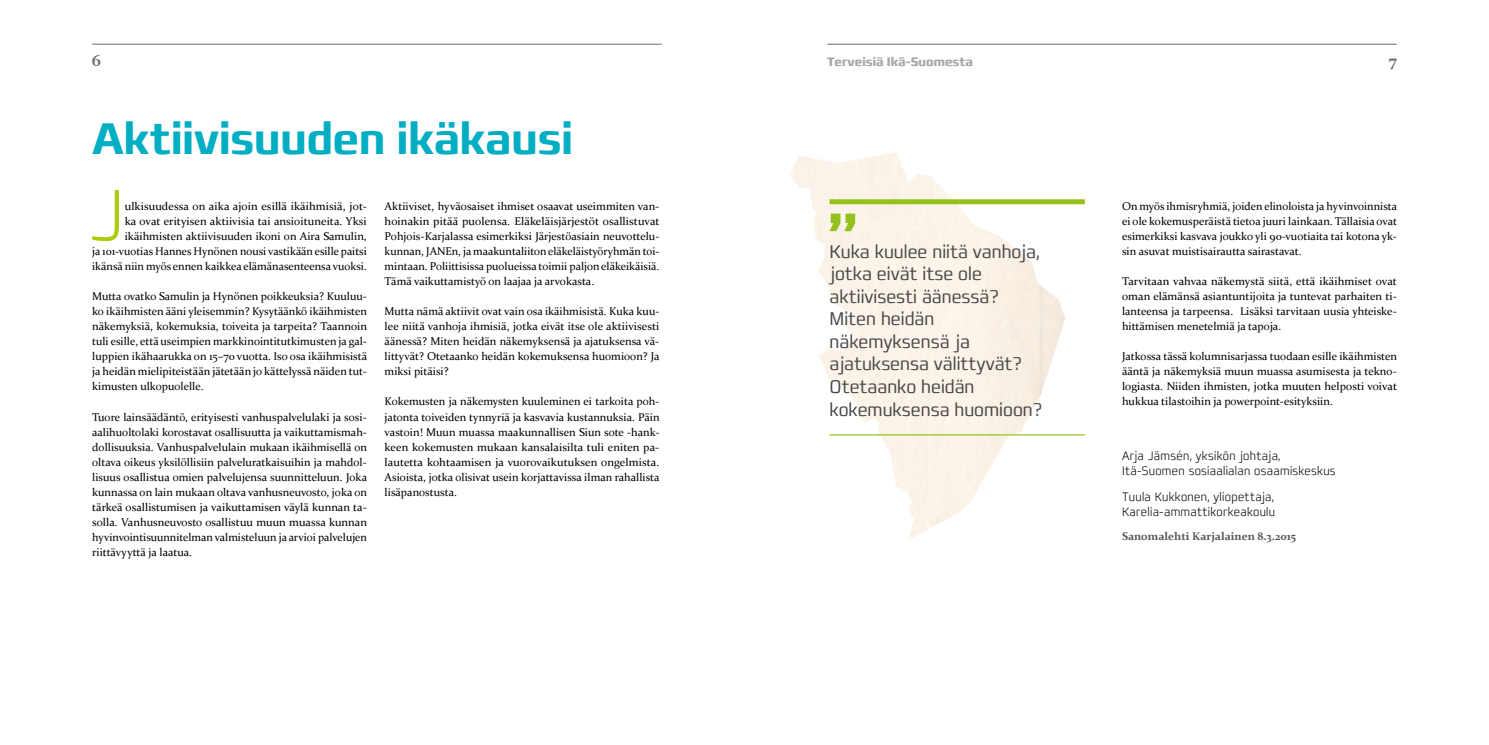
<style>
.page{position:relative;width:1489px;height:745px;background:#fff}
.page>*{position:absolute;margin:0;border:0;box-sizing:border-box;transform-origin:0 0}
.t1{font:200 condensed 73.88px "Francker CYR";color:#afca0b}
.t2{font:45px "Francker CYR Condensed Smbold";color:#00aec4}
.t3{font:300 condensed 18.75px/22.5px "Francker CYR";color:#4a4a49}
.t4{font:700 16.25px "Constantia";color:#706f6f}
.t5{font:200 condensed 12.5px/15px "Francker CYR";letter-spacing:.025em;color:#000}
.t6{font:700 condensed 12.5px "Francker CYR";color:#a8a8a7}
.t7{font:11.25px/15px "Constantia";color:#000;text-align:justify}
.t8{font:700 11.25px "Constantia";color:#575756}
</style>
<div class="page">
<hr style="left:92px;top:44px;width:569px;height:1px;background:#706f6f">
<hr style="left:827px;top:44px;width:569px;height:1px;background:#706f6f">
<div style="left:829px;top:199px;width:255px;height:5px;background:#95c11f"></div>
<hr style="left:829px;top:434px;width:255px;height:1px;background:#95c11f">
<svg style="left:829px;top:213px;width:26px;height:18px"></svg>
<h3 class="t4" style="left:92px;top:49px;width:10px">6</h3>
<p class="t6" style="left:827px;top:54px;width:147px">Terveisiä Ikä-Suomesta</p>
<h3 class="t4" style="left:1388px;top:49px;width:9px">7</h3>
<h2 class="t2" style="left:92px;top:110px;width:482px">Aktiivisuuden ikäkausi</h2>
<h1 class="t1" style="left:90px;top:169px;width:36px">J</h1>
<p class="t7" style="left:92px;top:198px;width:276px;text-align:right">ulkisuudessa on aika ajoin esillä ikäihmisiä, jot-<br>ka ovat erityisen aktiivisia tai ansioituneita. Yksi ikäihmisten aktiivisuuden ikoni on Aira Samulin,<br>ja 101-vuotias Hannes Hynönen nousi vastikään esille paitsi ikänsä niin myös ennen kaikkea elämänasenteensa vuoksi.</p>
<p class="t7" style="left:92px;top:288px;width:276px">Mutta ovatko Samulin ja Hynönen poikkeuksia? Kuuluu&shy;ko ikäihmisten ääni yleisemmin? Kysytäänkö ikäihmisten näkemyksiä, kokemuksia, toiveita ja tarpeita? Taannoin tuli esille, että useimpien markkinointitutkimusten ja gal&shy;luppien ikähaarukka on 15–70 vuotta. Iso osa ikäihmisistä ja heidän mielipiteistään jätetään jo kättelyssä näiden tut&shy;kimusten ulkopuolelle.</p>
<p class="t7" style="left:92px;top:408px;width:276px">Tuore lainsäädäntö, erityisesti vanhuspalvelulaki ja sosi&shy;aalihuoltolaki korostavat osallisuutta ja vaikuttamismah&shy;dollisuuksia. Vanhuspalvelulain mukaan ikäihmisellä on oltava oikeus yksilöllisiin palveluratkaisuihin ja mahdol&shy;lisuus osallistua omien palvelujensa suunnitteluun. Joka kunnassa on lain mukaan oltava vanhusneuvosto, joka on tärkeä osallistumisen ja vaikuttamisen väylä kunnan ta&shy;solla. Vanhusneuvosto osallistuu muun muassa kunnan hyvinvointisuunnitelman valmisteluun ja arvioi palvelujen riittävyyttä ja laatua.</p>
<p class="t7" style="left:384px;top:198px;width:276px">Aktiiviset, hyväosaiset ihmiset osaavat useimmiten van&shy;hoinakin pitää puolensa. Eläkeläisjärjestöt osallistuvat Pohjois-Karjalassa esimerkiksi Järjestöasiain neuvottelu&shy;kunnan, JANEn, ja maakuntaliiton eläkeläistyöryhmän toi&shy;mintaan. Poliittisissa puolueissa toimii paljon eläkeikäisiä.<br>Tämä vaikuttamistyö on laajaa ja arvokasta.</p>
<p class="t7" style="left:384px;top:303px;width:276px">Mutta nämä aktiivit ovat vain osa ikäihmisistä. Kuka kuu&shy;lee niitä vanhoja ihmisiä, jotka eivät itse ole aktiivisesti äänessä? Miten heidän näkemyksensä ja ajatuksensa vä&shy;littyvät? Otetaanko heidän kokemuksensa huomioon? Ja miksi pitäisi?</p>
<p class="t7" style="left:384px;top:393px;width:276px">Kokemusten ja näkemysten kuuleminen ei tarkoita poh&shy;jatonta toiveiden tynnyriä ja kasvavia kustannuksia. Päin vastoin! Muun muassa maakunnallisen Siun sote -hank&shy;keen kokemusten mukaan kansalaisilta tuli eniten pa&shy;lautetta kohtaamisen ja vuorovaikutuksen ongelmista.<br>Asioista, jotka olisivat usein korjattavissa ilman rahallista lisäpanostusta.</p>
<h3 class="t3" style="left:829px;top:240px;width:214px">Kuka kuulee niitä vanhoja, jotka eivät itse ole aktiivisesti äänessä?<br>Miten heidän näkemyksensä ja ajatuksensa välittyvät?<br>Otetaanko heidän kokemuksensa huomioon?</h3>
<p class="t7" style="left:1121px;top:198px;width:276px">On myös ihmisryhmiä, joiden elinoloista ja hyvinvoinnista ei ole kokemusperäistä tietoa juuri lainkaan. Tällaisia ovat esimerkiksi kasvava joukko yli 90-vuotiaita tai kotona yk&shy;sin asuvat muistisairautta sairastavat.</p>
<p class="t7" style="left:1121px;top:273px;width:276px">Tarvitaan vahvaa näkemystä siitä, että ikäihmiset ovat oman elämänsä asiantuntijoita ja tuntevat parhaiten ti&shy;lanteensa ja tarpeensa. Lisäksi tarvitaan uusia yhteiske&shy;hittämisen menetelmiä ja tapoja.</p>
<p class="t7" style="left:1121px;top:348px;width:276px">Jatkossa tässä kolumnisarjassa tuodaan esille ikäihmisten ääntä ja näkemyksiä muun muassa asumisesta ja tekno&shy;logiasta. Niiden ihmisten, jotka muuten helposti voivat hukkua tilastoihin ja powerpoint-esityksiin.</p>
<p class="t5" style="left:1121px;top:448px;width:215px">Arja Jämsén, yksikön johtaja,<br>Itä-Suomen sosiaalialan osaamiskeskus</p>
<p class="t5" style="left:1121px;top:489px;width:155px">Tuula Kukkonen, yliopettaja,<br>Karelia-ammattikorkeakoulu</p>
<p class="t8" style="left:1121px;top:528px;width:176px">Sanomalehti Karjalainen 8.3.2015</p>
</div>
